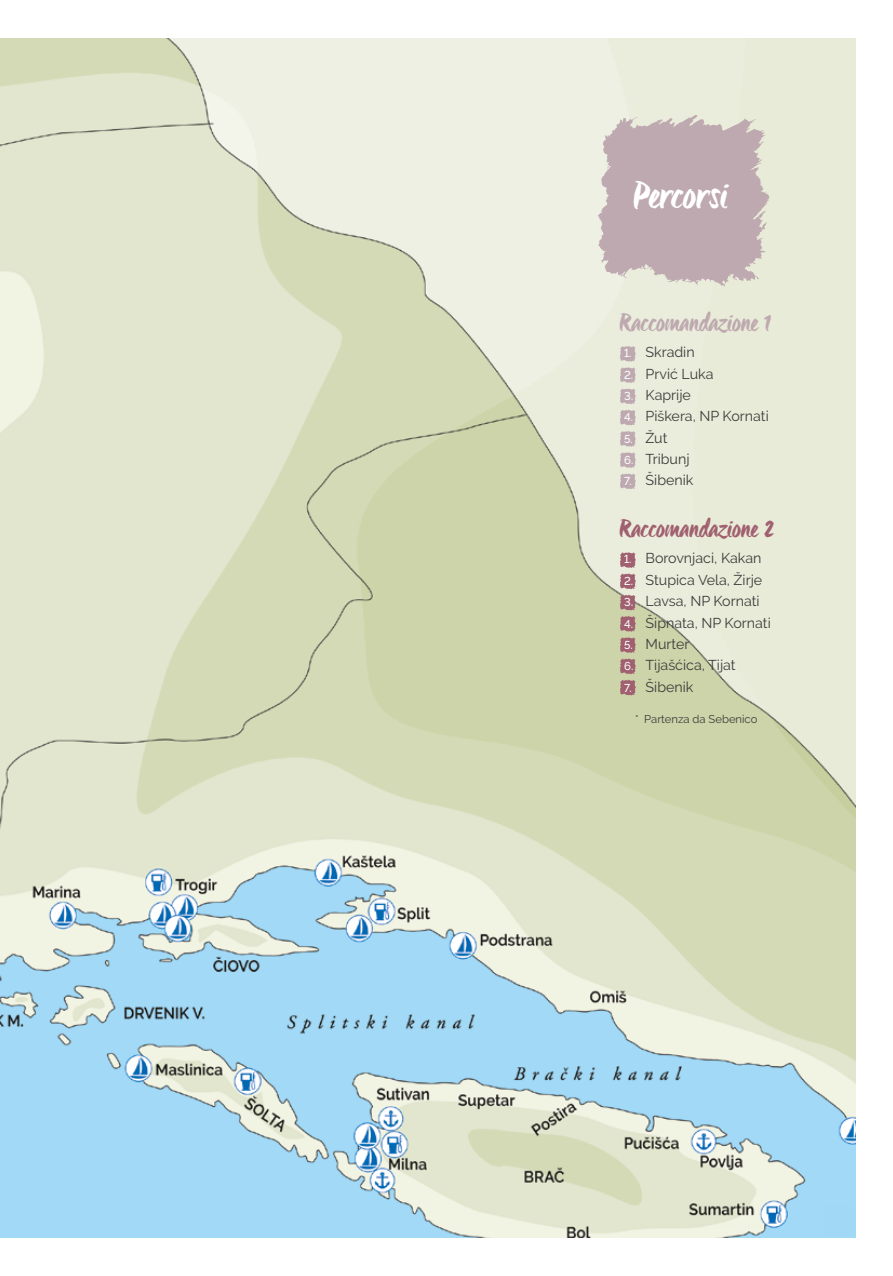
<style>
.page{position:relative;width:893px;height:1276px;background:#fff}
.page>*{position:absolute;margin:0;border:0;box-sizing:border-box;transform-origin:0 0}
.t1{font:40.5px "Origo PRO";color:#fff}
.t2{font:27px "Origo PRO";letter-spacing:-.01em;color:#bea9b0}
.t3{font:27px "Origo PRO";letter-spacing:-.01em;color:#a06070}
.t4{font:14.25px "Raleway";color:#3c3c3b}
.t5{font:11.25px "Raleway";color:#3c3c3b}
.s1{font-weight:500;font-size:11.4px;color:#fff}
.s2{color:#fff}
</style>
<div class="page">
<img style="left:0;top:38px;width:855px;height:1199px">
<svg style="left:597px;top:115px;width:173px;height:171px;background:#c6b6b8"></svg>
<svg style="left:620px;top:346px;width:16px;height:79px"></svg>
<svg style="left:620px;top:431px;width:16px;height:58px"></svg>
<svg style="left:620px;top:552px;width:16px;height:58px"></svg>
<svg style="left:620px;top:616px;width:16px;height:79px"></svg>
<h1 class="t1" style="left:634px;top:165px;width:96px">Percorsi</h1>
<h2 class="t2" style="left:620px;top:303px;width:153px">Raccomandazione 1</h2>
<p class="t4" style="left:624px;top:344px;width:72px"><span class="s1">1.</span> Skradin</p>
<p class="t4" style="left:624px;top:365px;width:91px"><span class="s1">2.</span> Prvić Luka</p>
<p class="t4" style="left:624px;top:387px;width:68px"><span class="s1">3</span><span class="s2">.</span> Kaprije</p>
<p class="t4" style="left:624px;top:408px;width:146px"><span class="s1">4.</span> Piškera, NP Kornati</p>
<p class="t4" style="left:624px;top:429px;width:45px"><span class="s1">5.</span> Žut</p>
<p class="t4" style="left:624px;top:451px;width:67px"><span class="s1">6.</span> Tribunj</p>
<p class="t4" style="left:624px;top:472px;width:71px"><span class="s1">7.</span> Šibenik</p>
<h2 class="t3" style="left:620px;top:509px;width:156px">Raccomandazione 2</h2>
<p class="t4" style="left:624px;top:550px;width:139px"><span class="s1">1.</span> Borovnjaci, Kakan</p>
<p class="t4" style="left:624px;top:571px;width:140px"><span class="s1">2.</span> Stupica Vela, Žirje</p>
<p class="t4" style="left:624px;top:593px;width:137px"><span class="s1">3</span><span class="s2">.</span> Lavsa, NP Kornati</p>
<p class="t4" style="left:624px;top:614px;width:148px"><span class="s1">4.</span> Šipnata, NP Kornati</p>
<p class="t4" style="left:624px;top:635px;width:67px"><span class="s1">5.</span> Murter</p>
<p class="t4" style="left:624px;top:657px;width:113px"><span class="s1">6.</span> Tijašćica, Tijat</p>
<p class="t4" style="left:624px;top:678px;width:71px"><span class="s1">7.</span> Šibenik</p>
<p class="t5" style="left:635px;top:712px;width:124px">* Partenza da Sebenico</p>
</div>
